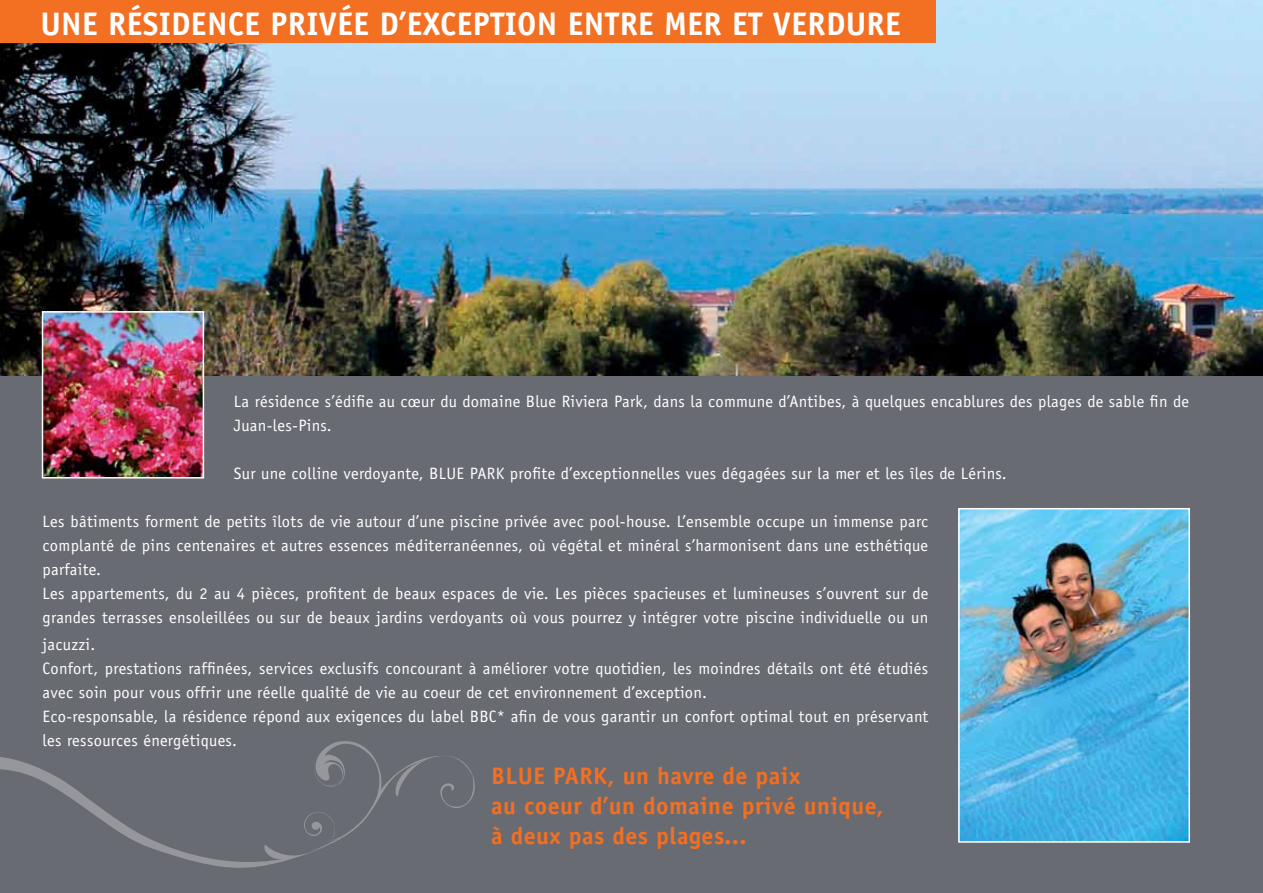
<style>
.page{position:relative;width:1263px;height:893px;background:#696b73}
.page>*{position:absolute;margin:0;border:0;box-sizing:border-box;transform-origin:0 0}
.t1{font:700 32.7px "Officina Sans";letter-spacing:.01em;color:#fff}
.t2{font:700 24px/30px "Officina Sans";letter-spacing:.02em;color:#f36f21}
.t3{font:16.5px/24px "Officina Sans";letter-spacing:.02em;color:#fff}
</style>
<div class="page">
<img style="left:0;top:0;width:1263px;height:376px">
<img style="left:45px;top:314px;width:156px;height:162px">
<div style="left:42px;top:311px;width:162px;height:168px;border:2px solid #fff"></div>
<div style="left:0;top:0;width:936px;height:43px;background:#f36f21"></div>
<img style="left:961px;top:511px;width:226px;height:329px">
<div style="left:958px;top:508px;width:232px;height:335px;border:2px solid #fff"></div>
<svg style="left:0;top:756px;width:475px;height:112px"></svg>
<svg style="left:395px;top:758px;width:35px;height:39px"></svg>
<svg style="left:261px;top:741px;width:124px;height:122px"></svg>
<h1 class="t1" style="left:40px;top:4px;width:20px">UNE</h1>
<h1 class="t1" style="left:108px;top:4px;width:52px">RÉSIDEN</h1>
<h1 class="t1" style="left:228px;top:4px;width:358px">CE PRIVÉE D’EXCEPTION ENTRE</h1>
<h1 class="t1" style="left:664px;top:4px;width:20px">MER</h1>
<h1 class="t1" style="left:732px;top:4px;width:60px">ET VERDURE</h1>
<p class="t3" style="left:234px;top:390px;width:957px">La résidence s’édifie au cœur du domaine Blue Riviera Park, dans la commune d’Antibes, à quelques encablures des plages de sable fin de<br>Juan-les-Pins.</p>
<p class="t3" style="left:234px;top:462px;width:774px">Sur une colline verdoyante, BLUE PARK profite d’exceptionnelles vues dégagées sur la mer et les îles de Lérins.</p>
<p class="t3" style="left:43px;top:510px;width:887px">Les bâtiments forment de petits îlots de vie autour d’une piscine privée avec pool-house. L’ensemble occupe un immense parc complanté de pins centenaires et autres essences méditerranéennes, où végétal et minéral s’harmonisent dans une esthétique parfaite.<br>Les appartements, du 2 au 4 pièces, profitent de beaux espaces de vie. Les pièces spacieuses et lumineuses s’ouvrent sur de grandes terrasses ensoleillées ou sur de beaux jardins verdoyants où vous pourrez y intégrer votre piscine individuelle ou un</p>
<p class="t3" style="left:43px;top:633px;width:887px">jacuzzi.<br>Confort, prestations raffinées, services exclusifs concourant à améliorer votre quotidien, les moindres détails ont été étudiés avec soin pour vous offrir une réelle qualité de vie au coeur de cet environnement d’exception.<br>Eco-responsable, la résidence répond aux exigences du label BBC* afin de vous garantir un confort optimal tout en préservant les ressources énergétiques.</p>
<h2 class="t2" style="left:491px;top:760px;width:394px;text-indent:62px">PARK, un havre de paix<br>au coeur d’un domaine privé unique, à deux pas des plages...</h2>
<h2 class="t2" style="left:491px;top:760px;width:14px">BLUE</h2>
</div>
